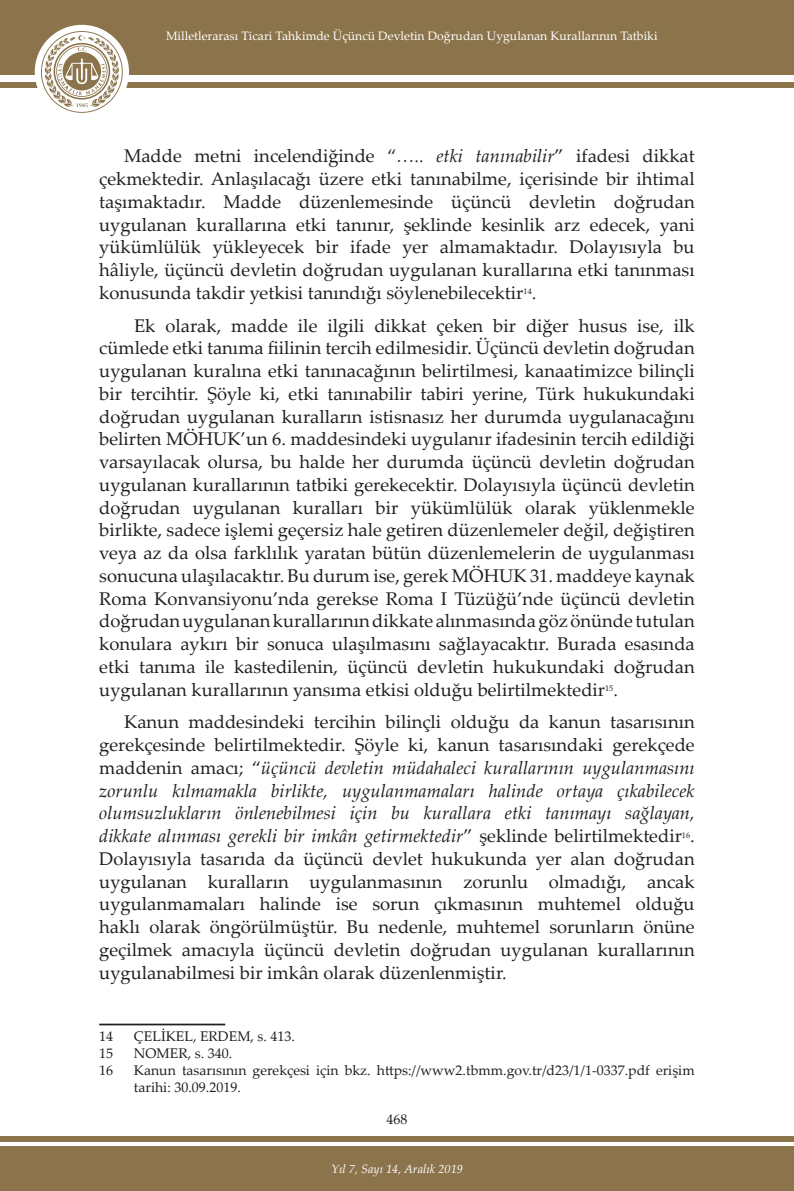
<style>
.page{position:relative;width:794px;height:1191px;background:#fff}
.page>*{position:absolute;margin:0;border:0;box-sizing:border-box;transform-origin:0 0}
.t1{font:18.38px/22.8px "Palatino Linotype";color:#231f20;text-align:justify}
.t2{font:italic 18.38px/22.8px "Palatino Linotype";color:#231f20;text-align:justify}
.t3{font:14px/16.8px "Palatino Linotype";color:#231f20}
.t4{font:12.25px "Palatino Linotype";color:#fff}
.t5{font:italic 12.25px "Palatino Linotype";color:#fff}
.t6{font:8.22px "Palatino Linotype";color:#231f20}
.s1{font-style:italic}
.s2{font-style:normal}
</style>
<div class="page">
<div style="left:0;top:1136px;width:794px;height:5px;background:#8b734b"></div>
<div style="left:0;top:1146px;width:794px;height:45px;background:#8b734b"></div>
<div style="left:0;top:82px;width:794px;height:6px;background:#8b734b"></div>
<div style="left:0;top:0;width:794px;height:74px;background:#8b734b"></div>
<div style="left:35px;top:25px;width:94px;height:94px;background:#fff;border-radius:50%"></div>
<svg style="left:41px;top:31px;width:82px;height:82px"></svg>
<hr style="left:99px;top:1023px;width:126px;height:2px;background:#231f20">
<p class="t4" style="left:166px;top:28px;width:493px">Milletlerarası Ticari Tahkimde Üçüncü Devletin Doğrudan Uygulanan Kurallarının Tatbiki</p>
<p class="t1" style="left:99px;top:144px;width:597px;text-indent:25px">Madde metni incelendiğinde “<span class="s1">….. etki tanınabilir</span>” ifadesi dikkat çekmektedir. Anlaşılacağı üzere etki tanınabilme, içerisinde bir ihtimal taşımaktadır. Madde düzenlemesinde üçüncü devletin doğrudan uygulanan kurallarına etki tanınır, şeklinde kesinlik arz edecek, yani yükümlülük yükleyecek bir ifade yer almamaktadır. Dolayısıyla bu hâliyle, üçüncü devletin doğrudan uygulanan kurallarına etki tanınması konusunda takdir yetkisi tanındığı söylenebilecektir .</p>
<p class="t6" style="left:523px;top:285px;width:10px">14</p>
<p class="t1" style="left:99px;top:313px;width:597px;text-indent:35px">Ek olarak, madde ile ilgili dikkat çeken bir diğer husus ise, ilk cümlede etki tanıma fiilinin tercih edilmesidir. Üçüncü devletin doğrudan uygulanan kuralına etki tanınacağının belirtilmesi, kanaatimizce bilinçli bir tercihtir. Şöyle ki, etki tanınabilir tabiri yerine, Türk hukukundaki doğrudan uygulanan kuralların istisnasız her durumda uygulanacağını belirten MÖHUK’un 6. maddesindeki uygulanır ifadesinin tercih edildiği varsayılacak olursa, bu halde her durumda üçüncü devletin doğrudan uygulanan kurallarının tatbiki gerekecektir. Dolayısıyla üçüncü devletin doğrudan uygulanan kuralları bir yükümlülük olarak yüklenmekle birlikte, sadece işlemi geçersiz hale getiren düzenlemeler değil, değiştiren veya az da olsa farklılık yaratan bütün düzenlemelerin de uygulanması sonucuna ulaşılacaktır. Bu durum ise, gerek MÖHUK 31. maddeye kaynak Roma Konvansiyonu’nda gerekse Roma I Tüzüğü’nde üçüncü devletin doğrudan uygulanan kurallarının dikkate alınmasında göz önünde tutulan konulara aykırı bir sonuca ulaşılmasını sağlayacaktır. Burada esasında etki tanıma ile kastedilenin, üçüncü devletin hukukundaki doğrudan uygulanan kurallarının yansıma etkisi olduğu belirtilmektedir .</p>
<p class="t6" style="left:605px;top:682px;width:10px">15</p>
<p class="t2" style="left:99px;top:710px;width:597px;text-indent:25px"><span class="s2">Kanun maddesindeki tercihin bilinçli olduğu da kanun tasarısının gerekçesinde belirtilmektedir. Şöyle ki, kanun tasarısındaki gerekçede maddenin amacı; “</span>üçüncü devletin müdahaleci kurallarının uygulanmasını zorunlu kılmamakla birlikte, uygulanmamaları halinde ortaya çıkabilecek olumsuzlukların önlenebilmesi için bu kurallara etki tanımayı sağlayan, dikkate alınması gerekli bir imkân getirmektedir<span class="s2">” şeklinde belirtilmektedir .</span></p>
<p class="t6" style="left:682px;top:829px;width:10px">16</p>
<p class="t1" style="left:99px;top:846px;width:597px">Dolayısıyla tasarıda da üçüncü devlet hukukunda yer alan doğrudan uygulanan kuralların uygulanmasının zorunlu olmadığı, ancak uygulanmamaları halinde ise sorun çıkmasının muhtemel olduğu haklı olarak öngörülmüştür. Bu nedenle, muhtemel sorunların önüne geçilmek amacıyla üçüncü devletin doğrudan uygulanan kurallarının uygulanabilmesi bir imkân olarak düzenlenmiştir.</p>
<p class="t3" style="left:99px;top:1027px;width:15px">14</p>
<p class="t3" style="left:134px;top:1027px;width:162px">ÇELİKEL, ERDEM, s. 413.</p>
<p class="t3" style="left:99px;top:1044px;width:15px">15</p>
<p class="t3" style="left:134px;top:1044px;width:100px">NOMER, s. 340.</p>
<p class="t3" style="left:99px;top:1061px;width:15px">16</p>
<p class="t3" style="left:134px;top:1061px;width:562px">Kanun tasarısının gerekçesi için bkz. https://www2.tbmm.gov.tr/d23/1/1-0337.pdf erişim tarihi: 30.09.2019.</p>
<p class="t3" style="left:386px;top:1110px;width:22px">468</p>
<p class="t5" style="left:331px;top:1159px;width:133px">Yıl 7, Sayı 14, Aralık 2019</p>
</div>
